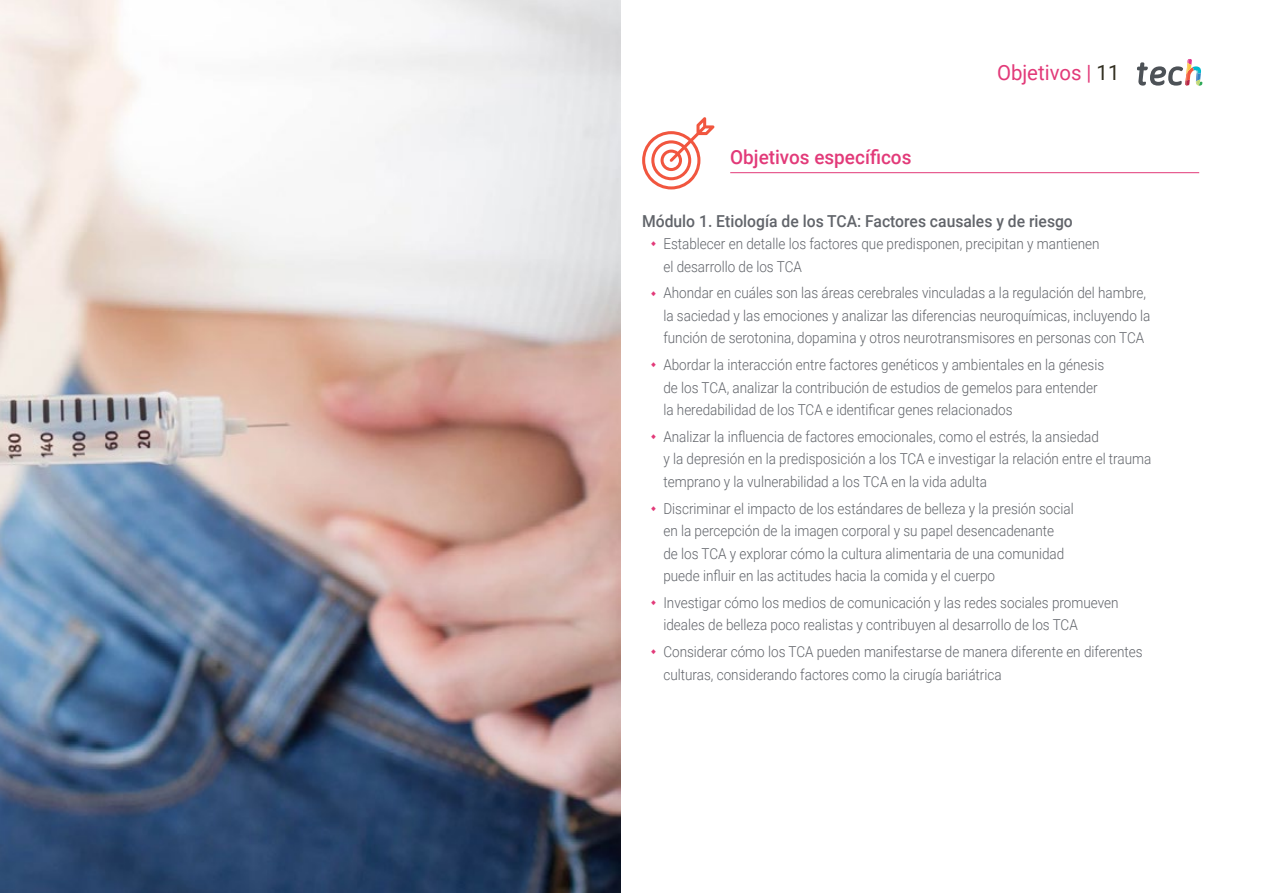
<style>
.page{position:relative;width:1263px;height:893px;background:#fff}
.page>*{position:absolute;margin:0;border:0;box-sizing:border-box;transform-origin:0 0}
.t1{font:21px "Roboto";color:#e23a79}
.t2{font:500 19.5px "Roboto";color:#e23a79}
.t3{font:500 16.5px "Roboto";color:#61646a;scale:.95 1}
.t4{font:300 15px/22.5px "Roboto";color:#61646a;scale:.9 1}
.s1{color:#312e20}
</style>
<div class="page">
<hr style="left:730px;top:172px;width:469px;height:1px;background:#e23a79">
<svg style="left:642px;top:117px;width:72px;height:72px"></svg>
<img style="left:0;top:0;width:621px;height:893px">
<svg style="left:1137px;top:59px;width:65px;height:27px"></svg>
<h2 class="t2" style="left:730px;top:144px;width:183px">Objetivos específicos</h2>
<h1 class="t1" style="left:997px;top:57px;width:124px">Objetivos | <span class="s1">11</span></h1>
<p class="t3" style="left:642px;top:209px;width:455px">Módulo 1. Etiología de los TCA: Factores causales y de riesgo</p>
<p class="t4" style="left:663px;top:232px;width:486px">Establecer en detalle los factores que predisponen, precipitan y mantienen el desarrollo de los TCA</p>
<p class="t4" style="left:663px;top:281px;width:543px">Ahondar en cuáles son las áreas cerebrales vinculadas a la regulación del hambre, la saciedad y las emociones y analizar las diferencias neuroquímicas, incluyendo la función de serotonina, dopamina y otros neurotransmisores en personas con TCA</p>
<p class="t4" style="left:663px;top:353px;width:491px">Abordar la interacción entre factores genéticos y ambientales en la génesis de los TCA, analizar la contribución de estudios de gemelos para entender la heredabilidad de los TCA e identificar genes relacionados</p>
<p class="t4" style="left:663px;top:425px;width:544px">Analizar la influencia de factores emocionales, como el estrés, la ansiedad<br>y la depresión en la predisposición a los TCA e investigar la relación entre el trauma temprano y la vulnerabilidad a los TCA en la vida adulta</p>
<p class="t4" style="left:663px;top:496px;width:457px">Discriminar el impacto de los estándares de belleza y la presión social en la percepción de la imagen corporal y su papel desencadenante<br>de los TCA y explorar cómo la cultura alimentaria de una comunidad puede influir en las actitudes hacia la comida y el cuerpo</p>
<p class="t4" style="left:663px;top:591px;width:507px">Investigar cómo los medios de comunicación y las redes sociales promueven ideales de belleza poco realistas y contribuyen al desarrollo de los TCA</p>
<p class="t4" style="left:663px;top:640px;width:534px">Considerar cómo los TCA pueden manifestarse de manera diferente en diferentes culturas, considerando factores como la cirugía bariátrica</p>
</div>
